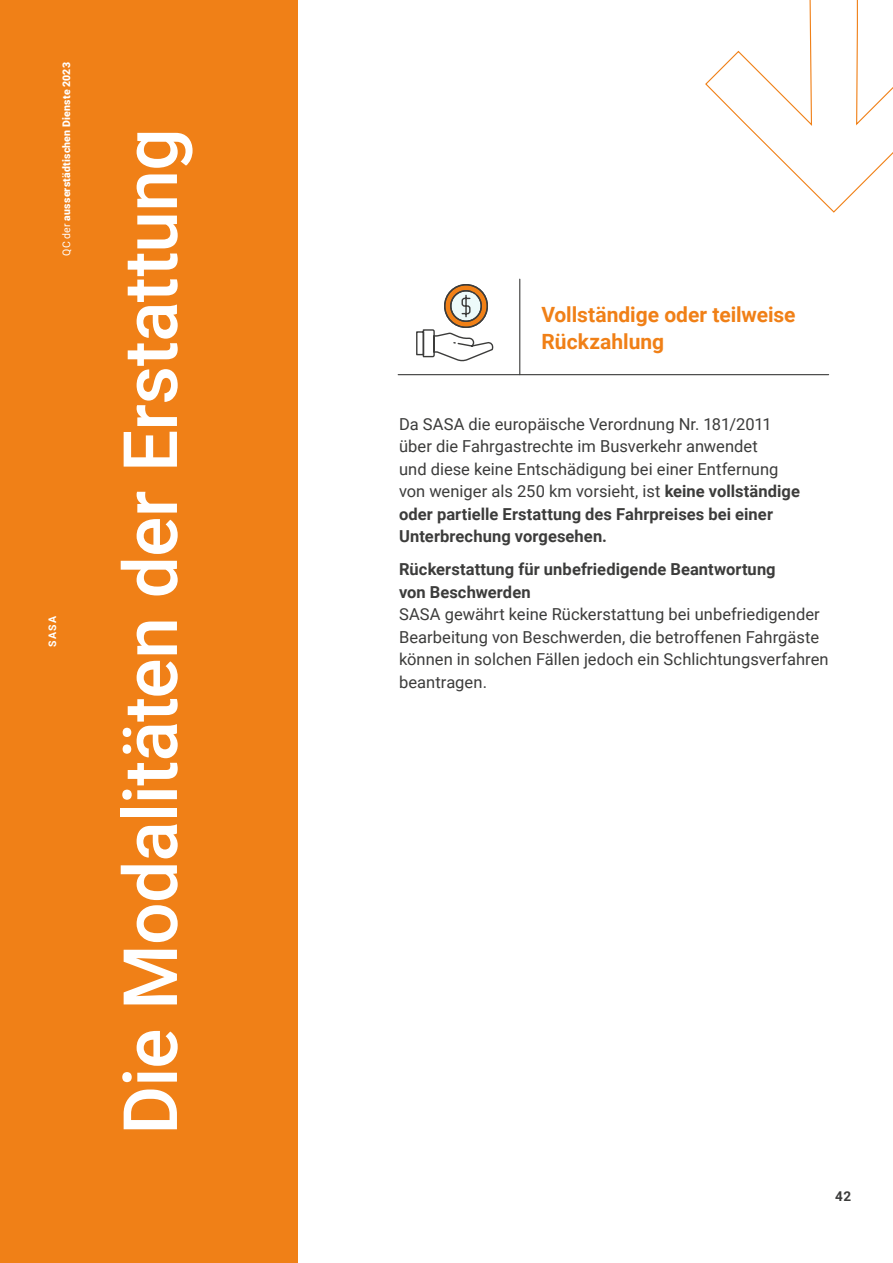
<style>
.page{position:relative;width:893px;height:1263px;background:#fff}
.page>*{position:absolute;margin:0;border:0;box-sizing:border-box;transform-origin:0 0}
.t1{font:500 75px "Roboto";letter-spacing:-.01em;color:#fff}
.t2{font:700 21px/27px "Roboto";color:#f08017}
.t3{font:16.5px/22.5px "Roboto";letter-spacing:.005em;color:#3c3c3b}
.t4{font:700 16.5px/22.5px "Roboto";letter-spacing:.005em;color:#3c3c3b}
.t5{font:700 13.5px "Roboto";color:#3c3c3b}
.t6{font:900 10.5px "Roboto";letter-spacing:.02em;color:#fff}
.t7{font:700 10.5px "Roboto";color:#fff}
.s1{font-weight:400}
.s2{font-weight:700}
</style>
<div class="page">
<div style="left:0;top:0;width:298px;height:1263px;background:#f08017"></div>
<hr style="left:398px;top:374px;width:431px;height:1px;background:#3c3c3b">
<hr style="left:519px;top:279px;width:1px;height:96px;background:#3c3c3b">
<svg style="left:415px;top:284px;width:79px;height:92px"></svg>
<svg style="left:705px;top:0;width:188px;height:213px"></svg>
<p class="t6" style="left:59px;top:256px;width:195px;rotate:-90deg"><span class="s1">QC der</span> ausserstädtischen Dienste 2023</p>
<p class="t7" style="left:45px;top:647px;width:32px;rotate:-90deg">SASA</p>
<h1 class="t1" style="left:98px;top:1135px;width:1008px;rotate:-90deg">Die Modalitäten der Erstattung</h1>
<p class="t2" style="left:542px;top:300px;width:255px">Vollständige oder teilweise<br>Rückzahlung</p>
<p class="t3" style="left:399px;top:412px;width:402px">Da SASA die europäische Verordnung Nr. 181/2011 über die Fahrgastrechte im Busverkehr anwendet<br>und diese keine Entschädigung bei einer Entfernung von weniger als 250 km vorsieht, ist <span class="s2">keine vollständige oder partielle Erstattung des Fahrpreises bei einer Unterbrechung vorgesehen.</span></p>
<p class="t4" style="left:399px;top:557px;width:378px">Rückerstattung für unbefriedigende Beantwortung von Beschwerden</p>
<p class="t3" style="left:399px;top:602px;width:431px">SASA gewährt keine Rückerstattung bei unbefriedigender Bearbeitung von Beschwerden, die betroffenen Fahrgäste können in solchen Fällen jedoch ein Schlichtungsverfahren beantragen.</p>
<p class="t5" style="left:835px;top:1186px;width:17px">42</p>
</div>
